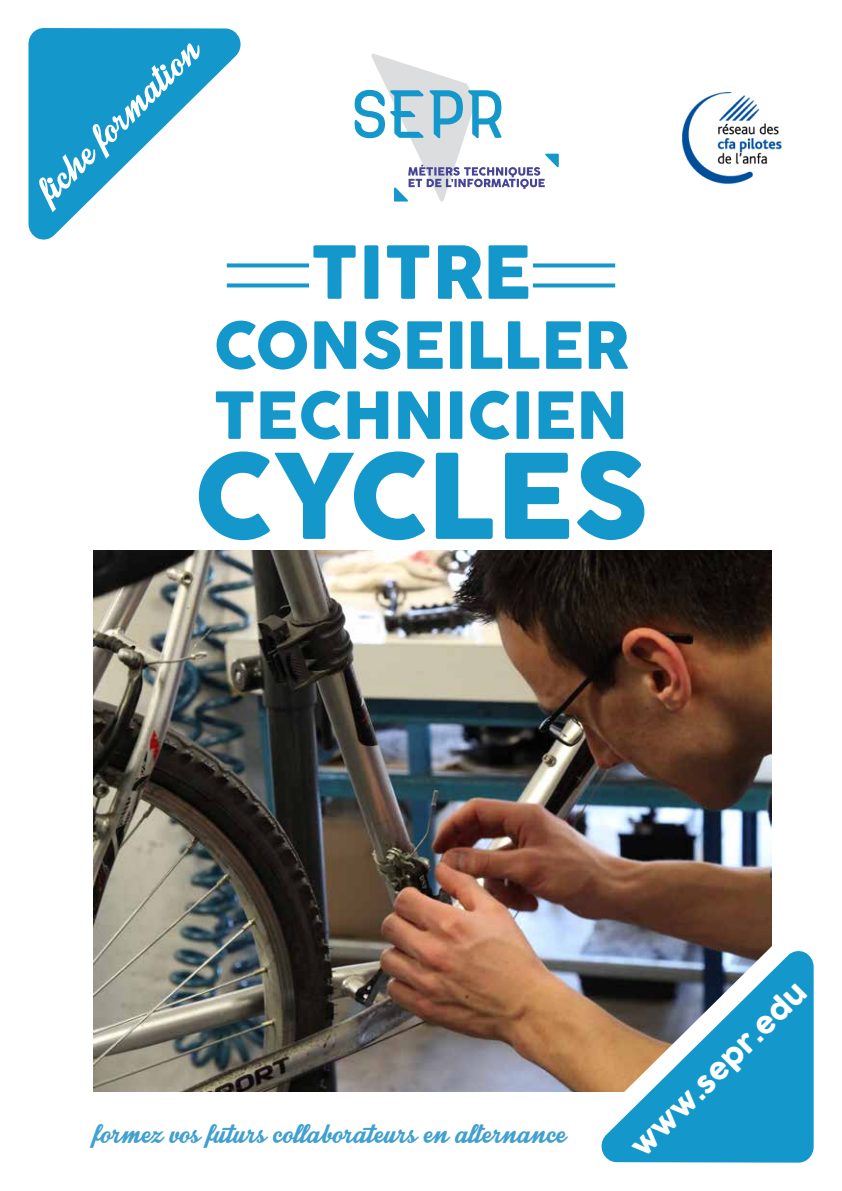
<style>
.page{position:relative;width:842px;height:1191px;background:#fff}
.page>*{position:absolute;margin:0;border:0;box-sizing:border-box;transform-origin:0 0}
.t1{font:116px "COCOGOOSE";color:#1498cb}
.t2{font:72px "COCOGOOSE";color:#1498cb}
.t3{font:64px/70px "COCOGOOSE";letter-spacing:-.01em;color:#1498cb}
.t4{font:60px "Intrique Script Personal Use";color:#fff}
.t5{font:44px "Intrique Script Personal Use";color:#42a0cf}
.t6{font:28px "COCOGOOSE";color:#fff}
</style>
<div class="page">
<img style="left:94px;top:550px;width:677px;height:541px">
<svg style="left:602px;top:924px;width:170px;height:25px;background:#625251"></svg>
<svg style="left:354px;top:54px;width:205px;height:147px"></svg>
<svg style="left:28px;top:28px;width:213px;height:212px;fill:#1498cb"></svg>
<svg style="left:602px;top:949px;width:212px;height:213px;background:#4792af"></svg>
<svg style="left:227px;top:263px;width:82px;height:4px"></svg>
<svg style="left:227px;top:283px;width:82px;height:4px"></svg>
<svg style="left:533px;top:263px;width:82px;height:4px"></svg>
<svg style="left:533px;top:283px;width:82px;height:4px"></svg>
<img style="left:683px;top:93px;width:99px;height:91px">
<h3 class="t4" style="left:19px;top:172px;width:216px;rotate:-45deg">fi che formation</h3>
<h2 class="t2" style="left:311px;top:218px;width:222px">TITRE</h2>
<h3 class="t3" style="left:213px;top:311px;width:370px">CONSEILLER<br>TEC</h3>
<h3 class="t3" style="left:342px;top:381px;width:135px">HNICIE</h3>
<h3 class="t3" style="left:576px;top:381px;width:54px">N</h3>
<h1 class="t1" style="left:193px;top:409px;width:457px">CYCLES</h1>
<p class="t5" style="left:94px;top:1110px;width:474px">formez vos futurs collaborateurs en alternance</p>
<p class="t6" style="left:622px;top:1137px;width:235px;rotate:-45deg">WWW.SEPR.EDU</p>
</div>
